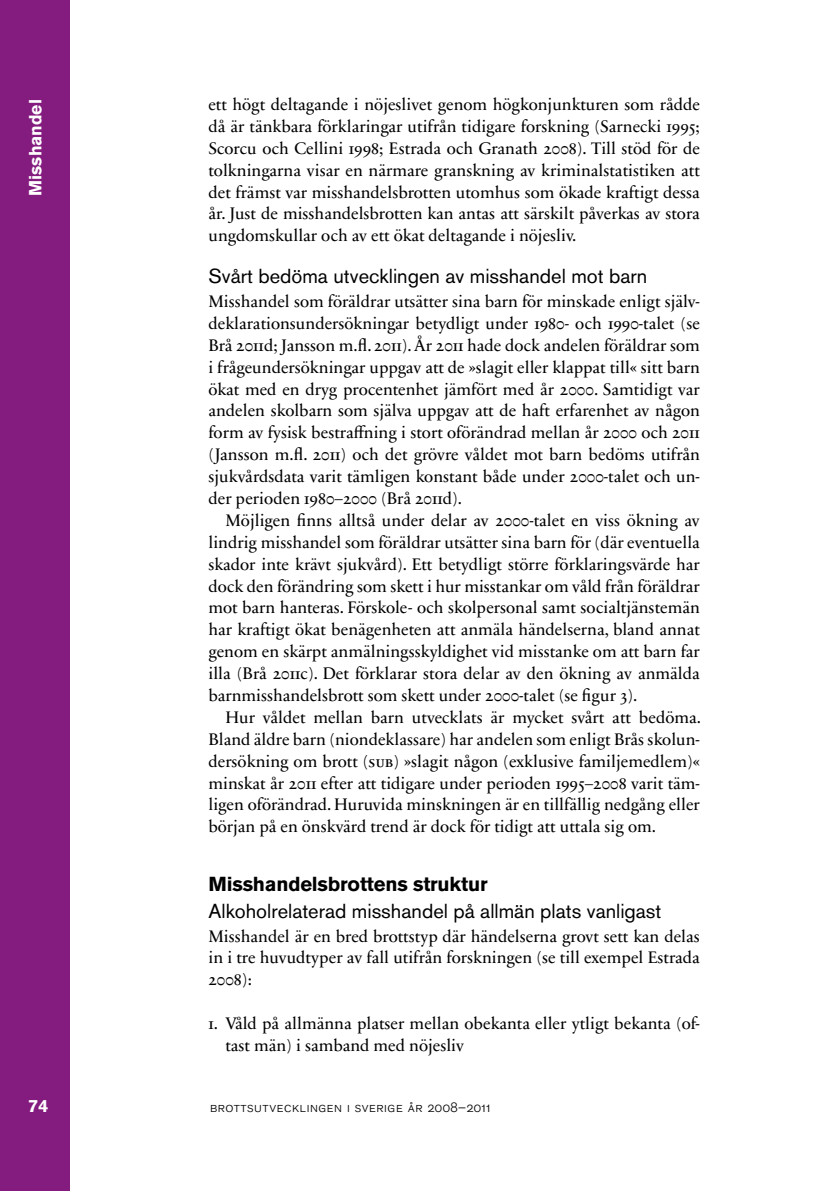
<style>
.page{position:relative;width:819px;height:1191px;background:#fff}
.page>*{position:absolute;margin:0;border:0;box-sizing:border-box;transform-origin:0 0}
.t1{font:20.12px "Akzidenz Grotesk BQ";color:#000}
.t2{font:700 20.12px "Akzidenz Grotesk BQ";letter-spacing:-.01em;color:#000}
.t3{font:700 17.5px "Akzidenz Grotesk BQ";color:#fff}
.t4{font:16.97px/21.9px "Sabon Next LT Regular Os F";color:#000;text-align:justify}
.t5{font:14px "Akzidenz Grotesk BQ Light SC";letter-spacing:.04em;color:#000}
.s1{font-family:"Sabon Next LT Regular SC"}
</style>
<div class="page">
<div style="left:0;top:0;width:69px;height:1191px;background:#841c80"></div>
<p class="t3" style="left:25px;top:196px;width:98px;rotate:-90deg">Misshandel</p>
<p class="t3" style="left:29px;top:1095px;width:21px">74</p>
<p class="t4" style="left:208px;top:94px;width:493px">ett högt deltagande i nöjeslivet genom högkonjunkturen som rådde då är tänkbara förklaringar utifrån tidigare forskning (Sarnecki 1995; Scorcu och Cellini 1998; Estrada och Granath 2008). Till stöd för de tolkningarna visar en närmare granskning av kriminalstatistiken att det främst var misshandelsbrotten utomhus som ökade kraftigt dessa år. Just de misshandelsbrotten kan antas att särskilt påverkas av stora ungdomskullar och av ett ökat deltagande i nöjesliv.</p>
<p class="t1" style="left:208px;top:264px;width:440px">Svårt bedöma utvecklingen av misshandel mot barn</p>
<p class="t4" style="left:208px;top:290px;width:493px">Misshandel som föräldrar utsätter sina barn för minskade enligt själv&shy;deklarationsundersökningar betydligt under 1980- och 1990-talet (se Brå 2011d; Jansson m.fl. 2011). År 2011 hade dock andelen föräldrar som i frågeundersökningar uppgav att de »slagit eller klappat till« sitt barn ökat med en dryg procentenhet jämfört med år 2000. Samtidigt var andelen skolbarn som själva uppgav att de haft erfarenhet av någon form av fysisk bestraffning i stort oförändrad mellan år 2000 och 2011 (Jansson m.fl. 2011) och det grövre våldet mot barn bedöms utifrån sjukvårdsdata varit tämligen konstant både under 2000-talet och un&shy;der perioden 1980–2000 (Brå 2011d).</p>
<p class="t4" style="left:208px;top:509px;width:493px;text-indent:17px">Möjligen finns alltså under delar av 2000-talet en viss ökning av lindrig misshandel som föräldrar utsätter sina barn för (där eventuella skador inte krävt sjukvård). Ett betydligt större förklaringsvärde har dock den förändring som skett i hur misstankar om våld från föräldrar mot barn hanteras. Förskole- och skolpersonal samt socialtjänstemän har kraftigt ökat benägenheten att anmäla händelserna, bland annat genom en skärpt anmälningsskyldighet vid misstanke om att barn far illa (Brå 2011c). Det förklarar stora delar av den ökning av anmälda barnmisshandelsbrott som skett under 2000-talet (se figur 3).</p>
<p class="t4" style="left:208px;top:706px;width:494px;text-indent:17px">Hur våldet mellan barn utvecklats är mycket svårt att bedöma.<br>Bland äldre barn (niondeklassare) har andelen som enligt Brås skolun&shy;dersökning om brott (<span class="s1">sub</span>) »slagit någon (exklusive familjemedlem)« minskat år 2011 efter att tidigare under perioden 1995–2008 varit täm&shy;ligen oförändrad. Huruvida minskningen är en tillfällig nedgång eller början på en önskvärd trend är dock för tidigt att uttala sig om.</p>
<p class="t2" style="left:208px;top:872px;width:280px">Misshandelsbrottens struktur</p>
<p class="t1" style="left:208px;top:899px;width:454px">Alkoholrelaterad misshandel på allmän plats vanligast</p>
<p class="t4" style="left:208px;top:925px;width:493px">Misshandel är en bred brottstyp där händelserna grovt sett kan delas in i tre huvudtyper av fall utifrån forskningen (se till exempel Estrada 2008):</p>
<p class="t4" style="left:225px;top:1012px;width:476px;text-indent:-17px">1. Våld på allmänna platser mellan obekanta eller ytligt bekanta (of&shy;tast män) i samband med nöjesliv</p>
<p class="t5" style="left:210px;top:1098px;width:282px">brottsutvecklingen i sverige år 2008–2011</p>
</div>
